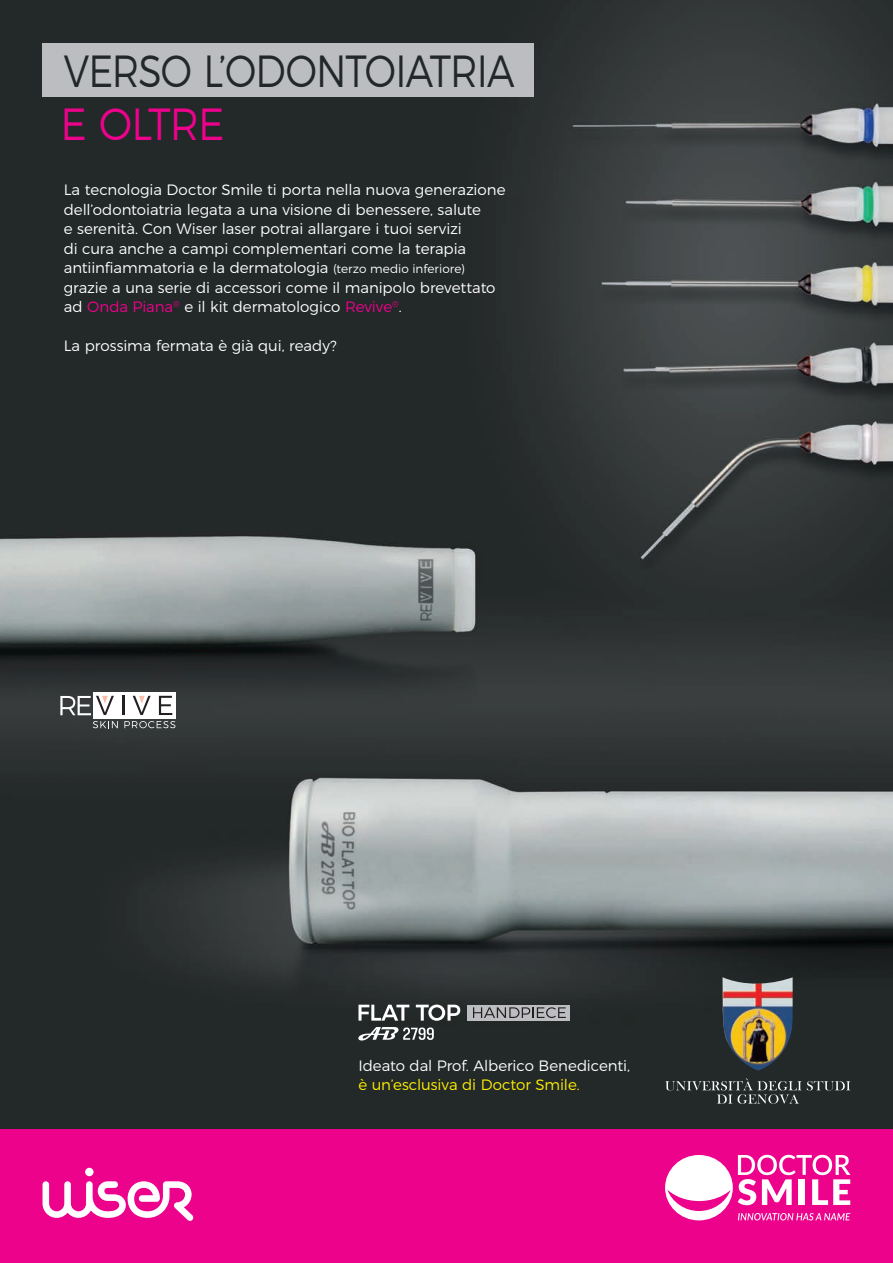
<style>
.page{position:relative;width:893px;height:1263px;background:#fff}
.page>*{position:absolute;margin:0;border:0;box-sizing:border-box;transform-origin:0 0}
.t1{font:300 45px "Montserrat";letter-spacing:-.025em;color:#222727;scale:.85 1}
.t2{font:300 45px "Montserrat";color:#ed028c;scale:.9 1}
.t3{font:300 15px/19.5px "Montserrat";letter-spacing:-.005em;color:#fff}
.t4{font:300 15px "Montserrat";letter-spacing:-.005em;color:#fff101}
.s1{font-size:12px}
.s2{color:#ed028c}
</style>
<div class="page">
<img style="left:0;top:0;width:893px;height:1130px">
<div style="left:43px;top:43px;width:491px;height:54px;background:#bcbdc0"></div>
<div style="left:0;top:1130px;width:893px;height:133px;background:#ed028c"></div>
<div style="left:85px;top:1168px;width:9px;height:8px;background:#fff;border-radius:50%"></div>
<svg style="left:43px;top:1181px;width:150px;height:40px"></svg>
<svg style="left:665px;top:1155px;width:185px;height:65px"></svg>
<svg style="left:358px;top:1027px;width:76px;height:13px"></svg>
<svg style="left:358px;top:1005px;width:51px;height:16px"></svg>
<svg style="left:416px;top:1004px;width:44px;height:17px"></svg>
<div style="left:468px;top:1005px;width:102px;height:15px;background:#bcbdc0"></div>
<svg style="left:473px;top:1007px;width:93px;height:11px"></svg>
<div style="left:93px;top:692px;width:82px;height:26px;background:#fff"></div>
<svg style="left:93px;top:721px;width:25px;height:7px"></svg>
<svg style="left:124px;top:721px;width:51px;height:7px"></svg>
<svg style="left:122px;top:696px;width:2px;height:19px"></svg>
<svg style="left:159px;top:696px;width:13px;height:19px"></svg>
<svg style="left:60px;top:696px;width:54px;height:19px"></svg>
<svg style="left:133px;top:696px;width:18px;height:19px"></svg>
<img style="left:722px;top:977px;width:71px;height:93px">
<svg style="left:665px;top:1078px;width:185px;height:26px;background:#3e4242"></svg>
<h1 class="t1" style="left:64px;top:35px;width:532px">VERSO L’ODONTOIATRIA</h1>
<h1 class="t2" style="left:61px;top:88px;width:183px">E OLTRE</h1>
<p class="t3" style="left:64px;top:179px;width:443px">La tecnologia Doctor Smile ti porta nella nuova generazione dell’odontoiatria legata a una visione di benessere, salute<br>e serenità. Con Wiser laser potrai allargare i tuoi servizi<br>di cura anche a campi complementari come la terapia antiinfiammatoria e la dermatologia <span class="s1">(terzo medio inferiore) </span>grazie a una serie di accessori come il manipolo brevettato ad <span class="s2">Onda Piana</span><sup>®</sup> e il kit dermatologico <span class="s2">Revive</span><sup>®</sup>.</p>
<p class="t3" style="left:64px;top:335px;width:275px">La prossima fermata è già qui, ready?</p>
<p class="t3" style="left:358px;top:1054px;width:273px">Ideato dal Prof. Alberico Benedicenti,</p>
<p class="t4" style="left:358px;top:1073px;width:223px">è un’esclusiva di Doctor Smile.</p>
</div>
